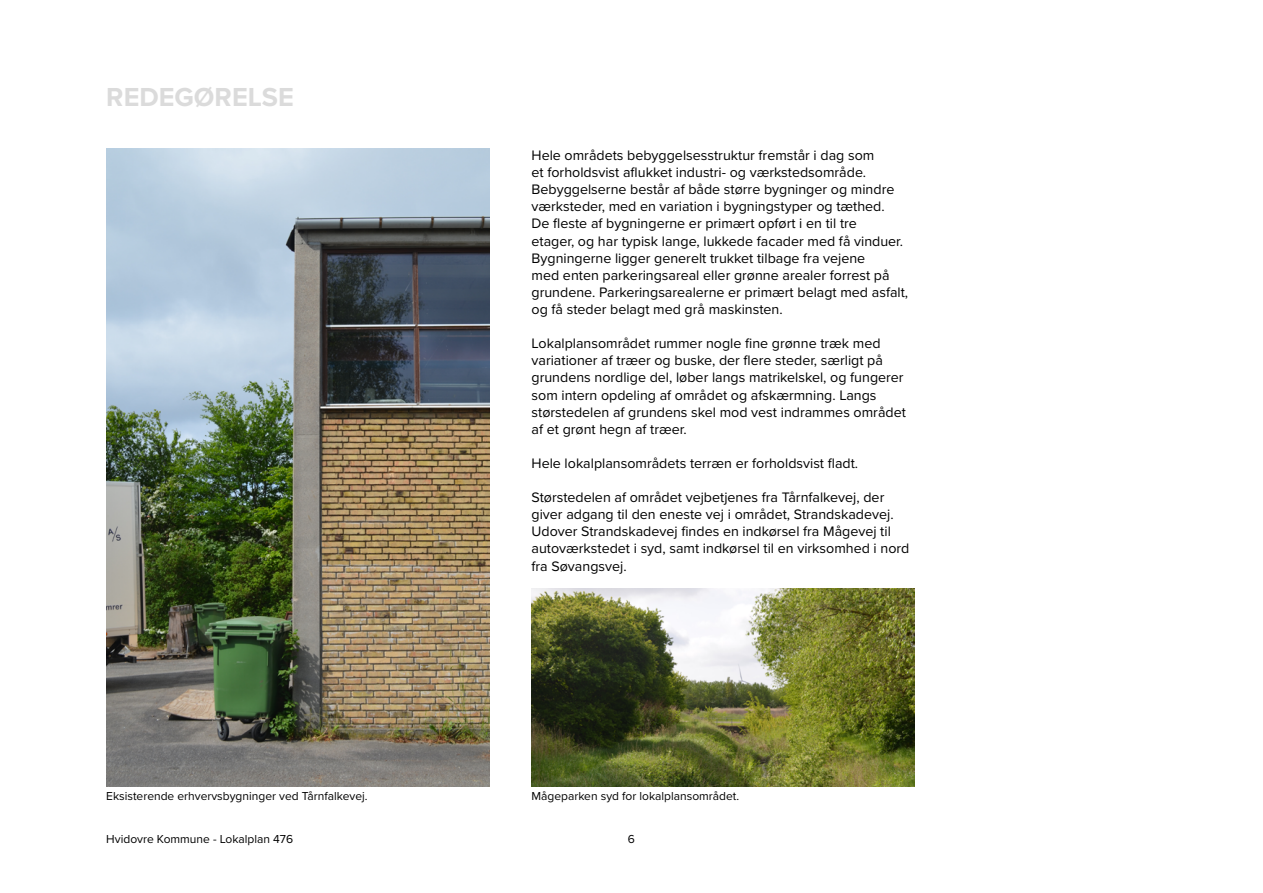
<style>
.page{position:relative;width:1263px;height:893px;background:#fff}
.page>*{position:absolute;margin:0;border:0;box-sizing:border-box;transform-origin:0 0}
.t1{font:700 27px "Proxima Nova";color:#dbdbdb}
.P_Brødtekst{font:14.25px/17.1px "Proxima Nova";color:#000}
.Artifact_Billedtekst_sort{font:12px "Proxima Nova";color:#000}
.t2{font:12px "Proxima Nova";color:#020203}
</style>
<div class="page">
<img style="left:106px;top:149px;width:383px;height:638px">
<img style="left:531px;top:588px;width:383px;height:199px">
<h1 class="t1" style="left:106px;top:77px;width:189px">REDEGØRELSE</h1>
<p class="P_Brødtekst" style="left:531px;top:146px;width:378px">Hele områdets bebyggelsesstruktur fremstår i dag som<br>et forholdsvist aflukket industri- og værkstedsområde.<br>Bebyggelserne består af både større bygninger og mindre værksteder, med en variation i bygningstyper og tæthed.<br>De fleste af bygningerne er primært opført i en til tre<br>etager, og har typisk lange, lukkede facader med få vinduer.<br>Bygningerne ligger generelt trukket tilbage fra vejene<br>med enten parkeringsareal eller grønne arealer forrest på grundene. Parkeringsarealerne er primært belagt med asfalt, og få steder belagt med grå maskinsten.</p>
<p class="P_Brødtekst" style="left:531px;top:334px;width:376px">Lokalplansområdet rummer nogle fine grønne træk med variationer af træer og buske, der flere steder, særligt på grundens nordlige del, løber langs matrikelskel, og fungerer som intern opdeling af området og afskærmning. Langs størstedelen af grundens skel mod vest indrammes området af et grønt hegn af træer.</p>
<p class="P_Brødtekst" style="left:531px;top:454px;width:328px">Hele lokalplansområdets terræn er forholdsvist fladt.</p>
<p class="P_Brødtekst" style="left:531px;top:488px;width:379px">Størstedelen af området vejbetjenes fra Tårnfalkevej, der giver adgang til den eneste vej i området, Strandskadevej.<br>Udover Strandskadevej findes en indkørsel fra Mågevej til autoværkstedet i syd, samt indkørsel til en virksomhed i nord fra Søvangsvej.</p>
<p class="Artifact_Billedtekst_sort" style="left:106px;top:787px;width:263px">Eksisterende erhvervsbygninger ved Tårnfalkevej.</p>
<p class="Artifact_Billedtekst_sort" style="left:531px;top:787px;width:209px">Mågeparken syd for lokalplansområdet.</p>
<p class="Artifact_Billedtekst_sort" style="left:106px;top:830px;width:188px">Hvidovre Kommune - Lokalplan 476</p>
<p class="t2" style="left:628px;top:830px;width:9px">6</p>
</div>
